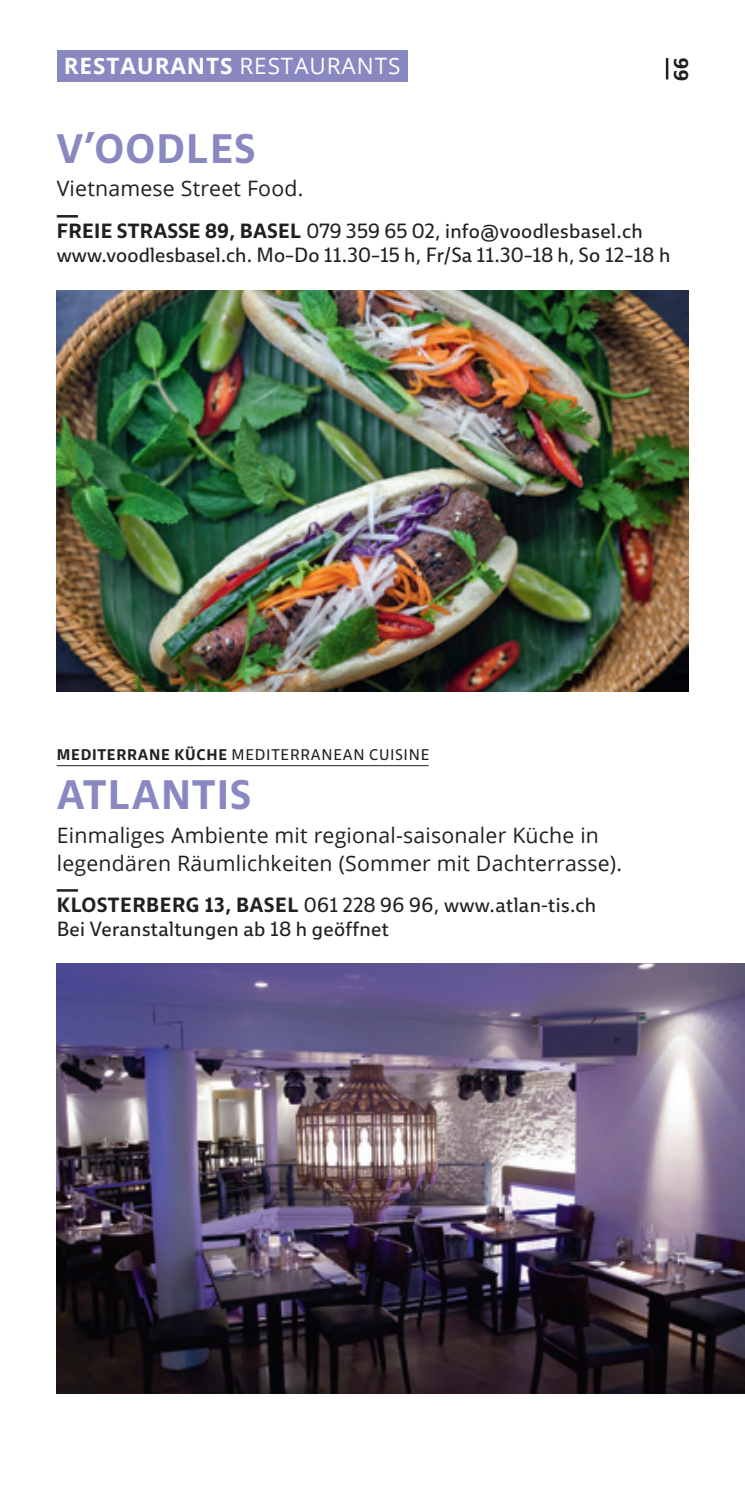
<style>
.page{position:relative;width:745px;height:1489px;background:#fff}
.page>*{position:absolute;margin:0;border:0;box-sizing:border-box;transform-origin:0 0}
.t1{font:700 40px "Ebony";letter-spacing:.03em;color:#8a88c1}
.t2{font:700 22.5px "Open Sans";letter-spacing:.04em;color:#fff}
.t3{font:21.25px/27.5px "Open Sans";letter-spacing:.01em;color:#231f20}
.t4{font:20px/23.8px "Ebony";letter-spacing:.02em;color:#231f20}
.t5{font:700 19.5px "Ebony";color:#231f20}
.t6{font:15px "Ebony";letter-spacing:.05em;color:#231f20}
.s1{font-weight:400}
.s2{font-weight:700}
</style>
<div class="page">
<hr style="left:665px;top:58px;width:3px;height:21px;background:#231f20">
<hr style="left:57px;top:215px;width:21px;height:2px;background:#231f20">
<img style="left:57px;top:290px;width:630px;height:401px">
<div style="left:57px;top:50px;width:350px;height:31px;background:#8a88c1"></div>
<hr style="left:57px;top:765px;width:371px;height:1px;background:#231f20">
<hr style="left:57px;top:889px;width:21px;height:2px;background:#231f20">
<img style="left:57px;top:963px;width:687px;height:430px">
<p class="t2" style="left:64px;top:50px;width:338px">RESTAURANTS <span class="s1">RESTAURANTS</span></p>
<p class="t5" style="left:667px;top:80px;width:24px;rotate:-90deg">66</p>
<h1 class="t1" style="left:57px;top:121px;width:200px">V’OODLES</h1>
<p class="t3" style="left:57px;top:174px;width:248px">Vietnamese Street Food.</p>
<p class="t4" style="left:57px;top:219px;width:614px"><span class="s2">FREIE STRASSE 89, BASEL</span> 079 359 65 02, info@voodlesbasel.ch www.voodlesbasel.ch. Mo–Do 11.30–15 h, Fr/Sa 11.30–18 h, So 12–18 h</p>
<p class="t6" style="left:57px;top:745px;width:374px"><span class="s2">MEDITERRANE KÜCHE</span> MEDITERRANEAN CUISINE</p>
<h1 class="t1" style="left:57px;top:768px;width:195px">ATLANTIS</h1>
<p class="t3" style="left:57px;top:821px;width:566px">Einmaliges Ambiente mit regional-saisonaler Küche in legendären Räumlichkeiten (Sommer mit Dachterrasse).</p>
<p class="t4" style="left:57px;top:892px;width:540px"><span class="s2">KLOSTERBERG 13, BASEL</span> 061 228 96 96, www.atlan-tis.ch<br>Bei Veranstaltungen ab 18 h geöffnet</p>
</div>
